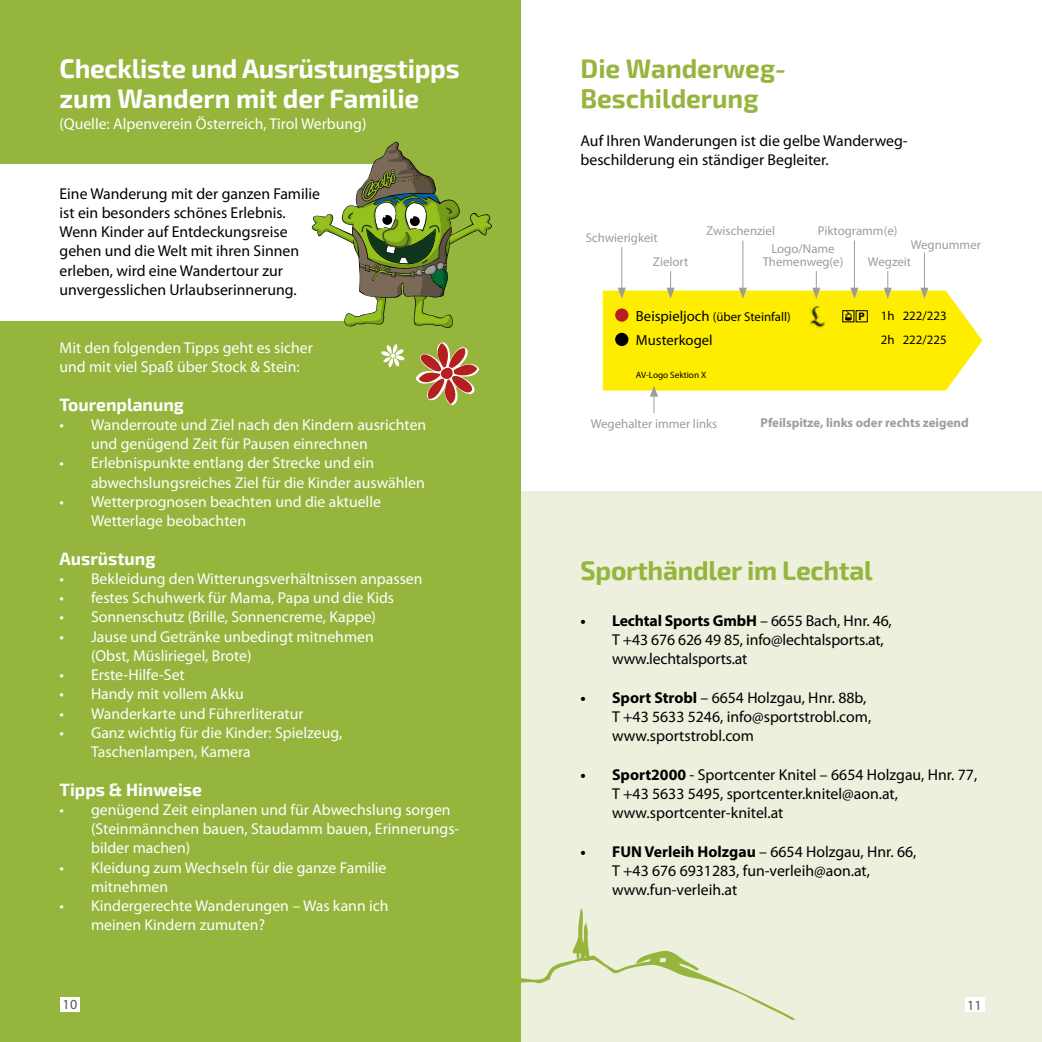
<style>
.page{position:relative;width:1042px;height:1042px;background:#fff}
.page>*{position:absolute;margin:0;border:0;box-sizing:border-box;transform-origin:0 0}
.t1{font:700 26.25px/29.8px "Exo 2";letter-spacing:-.01em;color:#fff}
.t2{font:700 26.25px/29.8px "Exo 2";letter-spacing:-.005em;color:#95b53d}
.t3{font:700 17.5px "Exo 2";color:#fff}
.t4{font:15.75px/19.2px "Myriad Pro";color:#fff}
.t5{font:15.75px/19.2px "Myriad Pro";color:#000}
.t6{font:14.7px "Myriad Pro";color:#000}
.t7{font:14px "Myriad Pro";color:#575756}
.t8{font:12.78px/18.7px "Myriad Pro";color:#9d9d9c}
.t9{font:12.78px/23.8px "Myriad Pro";color:#000}
.t10{font:700 12.78px "Myriad Pro";color:#9d9d9c}
.t11{font:700 condensed 10.15px "Univers";color:#000;scale:1.1 1}
.t12{font:9.1px "Myriad Pro";color:#000}
.s1{font-size:14.7px}
.s2{font-weight:700}
</style>
<div class="page">
<div style="left:522px;top:491px;width:520px;height:551px;background:#ecf0dc"></div>
<div style="left:965px;top:997px;width:19px;height:14px;background:#fff"></div>
<svg style="left:521px;top:909px;width:275px;height:112px"></svg>
<hr style="left:621px;top:247px;width:1px;height:43px;background:#9d9d9c">
<hr style="left:924px;top:253px;width:1px;height:37px;background:#9d9d9c">
<hr style="left:742px;top:241px;width:1px;height:49px;background:#9d9d9c">
<hr style="left:854px;top:241px;width:1px;height:49px;background:#9d9d9c">
<svg style="left:603px;top:271px;width:379px;height:142px"></svg>
<div style="left:0;top:0;width:521px;height:1042px;background:#95b53d"></div>
<div style="left:0;top:164px;width:382px;height:156px;background:#fff"></div>
<svg style="left:306px;top:141px;width:186px;height:187px"></svg>
<svg style="left:381px;top:344px;width:24px;height:23px"></svg>
<div style="left:60px;top:997px;width:19px;height:14px;background:#fff"></div>
<svg style="left:415px;top:342px;width:64px;height:63px"></svg>
<h1 class="t1" style="left:60px;top:54px;width:401px">Checkliste und Ausrüstungstipps zum Wandern mit der Familie</h1>
<p class="t4" style="left:60px;top:113px;width:308px">(Quelle: Alpenverein Österreich, Tirol Werbung)</p>
<p class="t5" style="left:60px;top:183px;width:262px">Eine Wanderung mit der ganzen Familie ist ein besonders schönes Erlebnis.<br>Wenn Kinder auf Entdeckungsreise gehen und die Welt mit ihren Sinnen erleben, wird eine Wandertour zur unvergesslichen Urlaubserinnerung.</p>
<p class="t4" style="left:60px;top:337px;width:255px">Mit den folgenden Tipps geht es sicher und mit viel Spaß über Stock &amp; Stein:</p>
<p class="t3" style="left:60px;top:394px;width:126px">Tourenplanung</p>
<p class="t4" style="left:91px;top:414px;width:337px;text-indent:-32px">• Wanderroute und Ziel nach den Kindern ausrichten und genügend Zeit für Pausen einrechnen</p>
<p class="t4" style="left:91px;top:453px;width:335px;text-indent:-32px">• Erlebnispunkte entlang der Strecke und ein abwechslungsreiches Ziel für die Kinder auswählen</p>
<p class="t4" style="left:91px;top:491px;width:291px;text-indent:-32px">• Wetterprognosen beachten und die aktuelle<br>Wetterlage beobachten</p>
<p class="t3" style="left:60px;top:548px;width:98px">Ausrüstung</p>
<p class="t4" style="left:60px;top:568px;width:364px">• Bekleidung den Witterungsverhältnissen anpassen</p>
<p class="t4" style="left:60px;top:588px;width:336px">• festes Schuhwerk für Mama, Papa und die Kids</p>
<p class="t4" style="left:60px;top:607px;width:318px">• Sonnenschutz (Brille, Sonnencreme, Kappe)</p>
<p class="t4" style="left:91px;top:626px;width:284px;text-indent:-32px">• Jause und Getränke unbedingt mitnehmen (Obst, Müsliriegel, Brote)</p>
<p class="t4" style="left:60px;top:665px;width:127px">• Erste-Hilfe-Set</p>
<p class="t4" style="left:60px;top:684px;width:186px">• Handy mit vollem Akku</p>
<p class="t4" style="left:60px;top:703px;width:246px">• Wanderkarte und Führerliteratur</p>
<p class="t4" style="left:91px;top:722px;width:253px;text-indent:-32px">• Ganz wichtig für die Kinder: Spielzeug,<br>Taschenlampen, Kamera</p>
<p class="t3" style="left:60px;top:779px;width:144px">Tipps &amp; Hinweise</p>
<p class="t4" style="left:91px;top:799px;width:370px;text-indent:-32px">• genügend Zeit einplanen und für Abwechslung sorgen (Steinmännchen bauen, Staudamm bauen, Erinnerungs&shy;bilder machen)</p>
<p class="t4" style="left:91px;top:857px;width:297px;text-indent:-32px">• Kleidung zum Wechseln für die ganze Familie mitnehmen</p>
<p class="t4" style="left:91px;top:896px;width:299px;text-indent:-32px">• Kindergerechte Wanderungen – Was kann ich meinen Kindern zumuten?</p>
<p class="t7" style="left:62px;top:996px;width:16px">10</p>
<h1 class="t2" style="left:580px;top:54px;width:207px">Die Wanderweg-<br>Beschilderung</h1>
<p class="t5" style="left:580px;top:131px;width:329px">Auf Ihren Wanderungen ist die gelbe Wanderweg&shy;beschilderung ein ständiger Begleiter.</p>
<p class="t8" style="left:771px;top:221px;width:128px;text-indent:47px">Piktogramm(e)<br>Logo/Name</p>
<p class="t8" style="left:706px;top:221px;width:70px">Zwischenziel</p>
<p class="t8" style="left:586px;top:228px;width:74px">Schwierigkeit</p>
<p class="t8" style="left:910px;top:235px;width:72px">Wegnummer</p>
<p class="t8" style="left:653px;top:252px;width:37px">Zielort</p>
<p class="t8" style="left:763px;top:252px;width:82px">Themenweg(e)</p>
<p class="t8" style="left:868px;top:252px;width:45px">Wegzeit</p>
<p class="t9" style="left:636px;top:305px;width:156px"><span class="s1">Beispieljoch</span> (über Steinfall)</p>
<p class="t6" style="left:636px;top:331px;width:78px">Musterkogel</p>
<p class="t12" style="left:636px;top:369px;width:72px">AV-Logo Sektion X</p>
<p class="t11" style="left:858px;top:310px;width:7px">P</p>
<p class="t9" style="left:881px;top:304px;width:67px">1h 222/223<br>2h 222/225</p>
<p class="t8" style="left:591px;top:414px;width:128px">Wegehalter immer links</p>
<p class="t10" style="left:760px;top:415px;width:210px">Pfeilspitze, links oder rechts zeigend</p>
<h1 class="t2" style="left:580px;top:557px;width:294px">Sporthändler im Lechtal</h1>
<p class="t5" style="left:612px;top:610px;width:281px;text-indent:-32px"><span class="s2">• Lechtal Sports GmbH</span> – 6655 Bach, Hnr. 46,<br>T +43 676 626 49 85, info@lechtalsports.at, www.lechtalsports.at</p>
<p class="t5" style="left:612px;top:687px;width:261px;text-indent:-32px"><span class="s2">• Sport Strobl</span> – 6654 Holzgau, Hnr. 88b,<br>T +43 5633 5246, info@sportstrobl.com, www.sportstrobl.com</p>
<p class="t5" style="left:612px;top:764px;width:367px;text-indent:-32px"><span class="s2">• Sport2000</span> - Sportcenter Knitel – 6654 Holzgau, Hnr. 77,<br>T +43 5633 5495, sportcenter.knitel@aon.at, www.sportcenter-knitel.at</p>
<p class="t5" style="left:612px;top:841px;width:306px;text-indent:-32px"><span class="s2">• FUN Verleih Holzgau</span> – 6654 Holzgau, Hnr. 66,<br>T +43 676 6931283, fun-verleih@aon.at, www.fun-verleih.at</p>
<p class="t7" style="left:967px;top:996px;width:16px">11</p>
</div>
